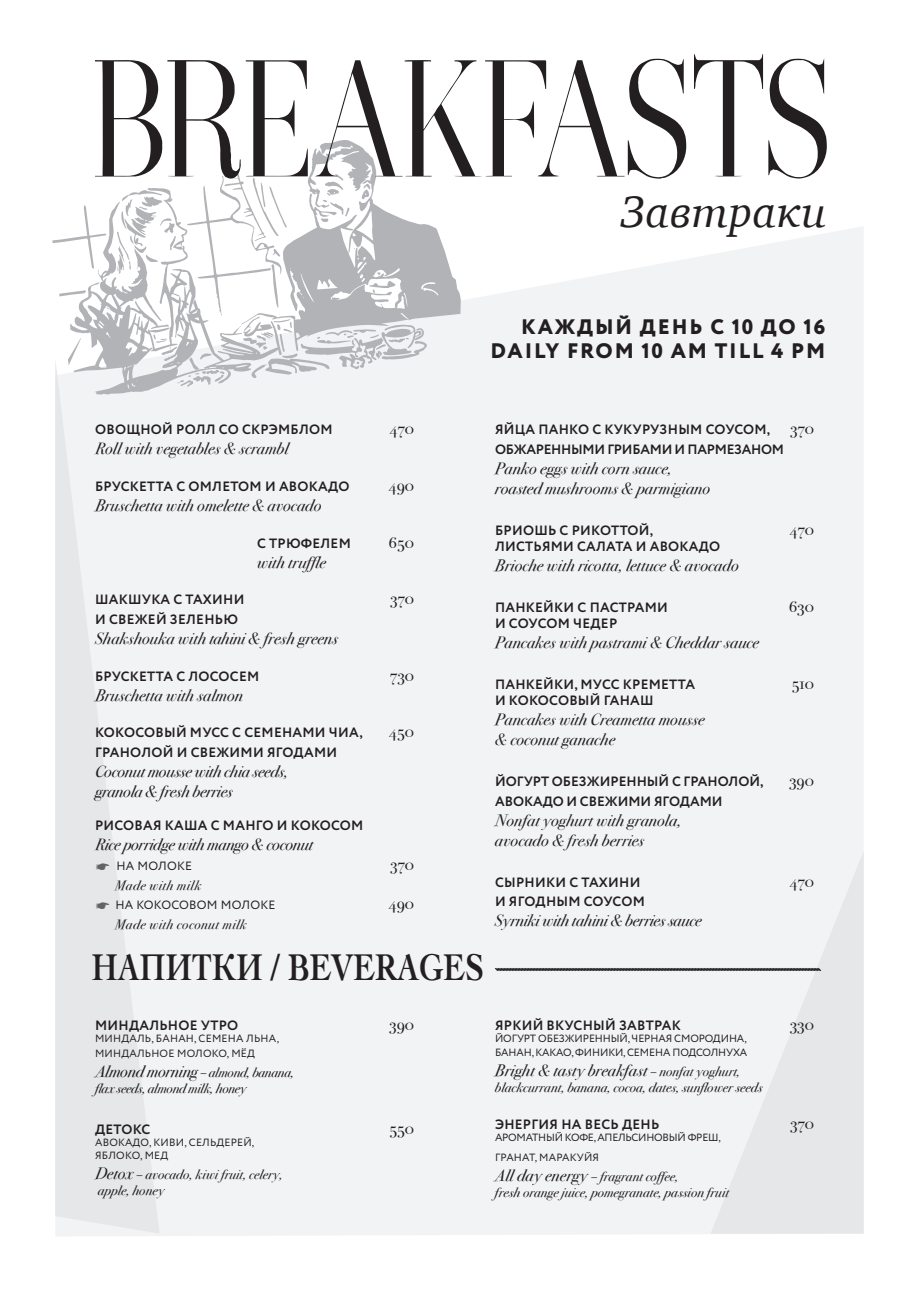
<style>
.page{position:relative;width:919px;height:1289px;background:#fff}
.page>*{position:absolute;margin:0;border:0;box-sizing:border-box;transform-origin:0 0}
.txt_ab_M{font:italic 45px "Charter";letter-spacing:.01em;color:#231f20}
.h1_ab{font:700 39px "Cochin";letter-spacing:.01em;color:#231f20;scale:.78 1}
.txt_ab_M-2{font:800 21px/24px "Circe";letter-spacing:.09em;color:#231f20;text-align:right}
.txt_ab_M-3{font:italic 16.5px/19.8px "Bodoni Svty Two ITCTT";letter-spacing:.01em;color:#231f20}
.txt_ab_M-4{font:italic 16.5px/19.8px "Bodoni Svty Two ITCTT";letter-spacing:-.01em;color:#231f20}
.txt_ab_M-5{font:16.5px "Bodoni Svty Two OSITCTT";letter-spacing:.01em;color:#231f20}
.txt_ab_M-6{font:700 13.5px "Circe";letter-spacing:.02em;color:#231f20}
.txt_ab_M-7{font:italic 13.5px/16.2px "Bodoni Svty Two ITCTT";letter-spacing:.01em;color:#231f20}
.txt_ab_M-8{font:700 13.5px/19.8px "Circe";letter-spacing:-.02em;color:#231f20}
.txt_ab_M-9{font:italic 13.5px/16.2px "Bodoni Svty Two ITCTT";letter-spacing:-.01em;color:#231f20}
.txt_ab_M-10{font:700 13.5px "Circe";color:#231f20}
.txt_ab_M-11{font:italic 13.5px "Bodoni Svty Two ITCTT";letter-spacing:.04em;color:#231f20}
.txt_ab_M-12{font:700 13.5px "Circe";letter-spacing:-.005em;color:#231f20}
.txt_ab_M-13{font:12px "Circe";letter-spacing:.02em;color:#231f20}
.txt_ab_M-14{font:10.5px/13.5px "Circe";letter-spacing:-.01em;color:#231f20}
.txt_ab_M-15{font:10.5px/14.4px "Circe";letter-spacing:.02em;color:#231f20}
.s1{color:#636366}
.s2{font-family:"Bodoni Svty Two OSITCTT";font-weight:400;font-size:16.5px}
.s3{font-size:16.5px}
.s4{font-size:13.5px}
</style>
<div class="page">
<div style="left:56px;top:227px;width:807px;height:1009px;background:#f2f3f4"></div>
<svg style="left:710px;top:850px;width:153px;height:383px;fill:#f1f2f3"></svg>
<svg style="left:52px;top:150px;width:408px;height:245px"></svg>
<svg style="left:95px;top:60px;width:213px;height:119px"></svg>
<svg style="left:694px;top:54px;width:132px;height:125px"></svg>
<svg style="left:315px;top:58px;width:371px;height:121px"></svg>
<div style="left:55px;top:359px;width:104px;height:874px;background:#eaebed"></div>
<svg style="left:494px;top:967px;width:327px;height:4px"></svg>
<p class="txt_ab_M" style="left:621px;top:174px;width:207px">Завтраки</p>
<p class="txt_ab_M-2" style="left:490px;top:316px;width:336px">КАЖДЫЙ ДЕНЬ С 10 ДО 16<br>DAILY FROM 10 AM TILL 4 PM</p>
<p class="txt_ab_M-6" style="left:95px;top:421px;width:239px">ОВОЩНОЙ РОЛЛ СО СКРЭМБЛОМ</p>
<p class="txt_ab_M-5" style="left:390px;top:419px;width:26px">470</p>
<p class="txt_ab_M-3" style="left:95px;top:438px;width:195px">Roll with vegetables &amp; scrambl</p>
<p class="txt_ab_M-6" style="left:95px;top:477px;width:256px">БРУСКЕТТА С ОМЛЕТОМ И АВОКАДО</p>
<p class="txt_ab_M-5" style="left:389px;top:475px;width:27px">490</p>
<p class="txt_ab_M-3" style="left:95px;top:494px;width:228px">Bruschetta with omelette &amp; avocado</p>
<p class="txt_ab_M-6" style="left:257px;top:534px;width:95px">С ТРЮФЕЛЕМ</p>
<p class="txt_ab_M-5" style="left:389px;top:532px;width:27px">650</p>
<p class="txt_ab_M-3" style="left:257px;top:551px;width:70px">with truffle</p>
<p class="txt_ab_M-6" style="left:95px;top:590px;width:151px">ШАКШУКА С ТАХИНИ</p>
<p class="txt_ab_M-5" style="left:390px;top:589px;width:25px">370</p>
<p class="txt_ab_M-6" style="left:95px;top:610px;width:144px">И СВЕЖЕЙ ЗЕЛЕНЬЮ</p>
<p class="txt_ab_M-3" style="left:95px;top:627px;width:244px">Shakshouka with tahini &amp; fresh greens</p>
<p class="txt_ab_M-6" style="left:95px;top:667px;width:166px">БРУСКЕТТА С ЛОСОСЕМ</p>
<p class="txt_ab_M-5" style="left:390px;top:665px;width:25px">730</p>
<p class="txt_ab_M-3" style="left:95px;top:684px;width:149px">Bruschetta with salmon</p>
<p class="txt_ab_M-6" style="left:95px;top:723px;width:269px">КОКОСОВЫЙ МУСС С СЕМЕНАМИ ЧИА,</p>
<p class="txt_ab_M-5" style="left:389px;top:722px;width:26px">450</p>
<p class="txt_ab_M-6" style="left:95px;top:743px;width:243px">ГРАНОЛОЙ И СВЕЖИМИ ЯГОДАМИ</p>
<p class="txt_ab_M-4" style="left:95px;top:760px;width:194px">Coconut mousse with chia seeds, granola &amp; fresh berries</p>
<p class="txt_ab_M-6" style="left:95px;top:816px;width:270px">РИСОВАЯ КАША С МАНГО И КОКОСОМ</p>
<p class="txt_ab_M-4" style="left:95px;top:833px;width:219px">Rice porridge with mango &amp; coconut</p>
<p class="txt_ab_M-13" style="left:95px;top:857px;width:98px"><span class="s1">☛</span> НА МОЛОКЕ</p>
<p class="txt_ab_M-5" style="left:390px;top:854px;width:25px">370</p>
<p class="txt_ab_M-11" style="left:115px;top:873px;width:88px">Made with milk</p>
<p class="txt_ab_M-13" style="left:95px;top:897px;width:182px"><span class="s1">☛</span> НА КОКОСОВОМ МОЛОКЕ</p>
<p class="txt_ab_M-5" style="left:389px;top:893px;width:27px">490</p>
<p class="txt_ab_M-11" style="left:115px;top:912px;width:133px">Made with coconut milk</p>
<p class="txt_ab_M-8" style="left:495px;top:420px;width:320px">ЯЙЦА ПАНКО С КУКУРУЗНЫМ СОУСОМ, <span class="s2">370<br></span>ОБЖАРЕННЫМИ ГРИБАМИ И ПАРМЕЗАНОМ</p>
<p class="txt_ab_M-3" style="left:495px;top:457px;width:217px">Panko eggs with corn sauce, roasted mushrooms &amp; parmigiano</p>
<p class="txt_ab_M-6" style="left:495px;top:521px;width:160px">БРИОШЬ С РИКОТТОЙ,</p>
<p class="txt_ab_M-5" style="left:789px;top:519px;width:26px">470</p>
<p class="txt_ab_M-6" style="left:495px;top:537px;width:226px">ЛИСТЬЯМИ САЛАТА И АВОКАДО</p>
<p class="txt_ab_M-3" style="left:495px;top:554px;width:245px">Brioche with ricotta, lettuce &amp; avocado</p>
<p class="txt_ab_M-6" style="left:495px;top:598px;width:174px">ПАНКЕЙКИ С ПАСТРАМИ</p>
<p class="txt_ab_M-5" style="left:789px;top:596px;width:26px">630</p>
<p class="txt_ab_M-6" style="left:495px;top:614px;width:124px">И СОУСОМ ЧЕДЕР</p>
<p class="txt_ab_M-3" style="left:495px;top:631px;width:265px">Pancakes with pastrami &amp; Cheddar sauce</p>
<p class="txt_ab_M-6" style="left:495px;top:675px;width:201px">ПАНКЕЙКИ, МУСС КРЕМЕТТА</p>
<p class="txt_ab_M-5" style="left:791px;top:673px;width:24px">510</p>
<p class="txt_ab_M-6" style="left:495px;top:691px;width:160px">И КОКОСОВЫЙ ГАНАШ</p>
<p class="txt_ab_M-3" style="left:495px;top:708px;width:211px">Pancakes with Creametta mousse &amp; coconut ganache</p>
<p class="txt_ab_M-10" style="left:495px;top:772px;width:270px">ЙОГУРТ ОБЕЗЖИРЕННЫЙ С ГРАНОЛОЙ,</p>
<p class="txt_ab_M-5" style="left:789px;top:770px;width:26px">390</p>
<p class="txt_ab_M-10" style="left:495px;top:792px;width:229px">АВОКАДО И СВЕЖИМИ ЯГОДАМИ</p>
<p class="txt_ab_M-3" style="left:495px;top:809px;width:188px">Nonfat yoghurt with granola, avocado &amp; fresh berries</p>
<p class="txt_ab_M-6" style="left:495px;top:873px;width:147px">СЫРНИКИ С ТАХИНИ</p>
<p class="txt_ab_M-5" style="left:789px;top:871px;width:26px">470</p>
<p class="txt_ab_M-12" style="left:495px;top:892px;width:151px">И ЯГОДНЫМ СОУСОМ</p>
<p class="txt_ab_M-4" style="left:495px;top:909px;width:208px">Syrniki with tahini &amp; berries sauce</p>
<p class="h1_ab" style="left:92px;top:941px;width:504px">НАПИТКИ / BEVERAGES</p>
<p class="txt_ab_M-6" style="left:95px;top:1016px;width:145px">МИНДАЛЬНОЕ УТРО</p>
<p class="txt_ab_M-5" style="left:389px;top:1014px;width:26px">390</p>
<p class="txt_ab_M-15" style="left:95px;top:1031px;width:185px">МИНДАЛЬ, БАНАН, СЕМЕНА ЛЬНА,<br>МИНДАЛЬНОЕ МОЛОКО, МЁД</p>
<p class="txt_ab_M-9" style="left:95px;top:1062px;width:200px"><span class="s3">Almond morning</span> – almond, banana, flax seeds, almond milk, honey</p>
<p class="txt_ab_M-6" style="left:95px;top:1120px;width:57px">ДЕТОКС</p>
<p class="txt_ab_M-5" style="left:389px;top:1118px;width:26px">550</p>
<p class="txt_ab_M-15" style="left:95px;top:1136px;width:161px;line-height:12.6px">АВОКАДО, КИВИ, СЕЛЬДЕРЕЙ,<br>ЯБЛОКО, МЕД</p>
<p class="txt_ab_M-7" style="left:95px;top:1165px;width:189px"><span class="s3">Detox</span> – avocado, kiwi fruit, celery, apple, honey</p>
<p class="txt_ab_M-6" style="left:495px;top:1016px;width:187px">ЯРКИЙ ВКУСНЫЙ ЗАВТРАК</p>
<p class="txt_ab_M-5" style="left:789px;top:1014px;width:26px">330</p>
<p class="txt_ab_M-14" style="left:495px;top:1032px;width:254px">ЙОГУРТ ОБЕЗЖИРЕННЫЙ, ЧЕРНАЯ СМОРОДИНА,<br>БАНАН, КАКАО, ФИНИКИ, СЕМЕНА ПОДСОЛНУХА</p>
<p class="txt_ab_M-3" style="left:495px;top:1059px;width:247px">Bright &amp; tasty breakfast <span class="s4">– nonfat yoghurt,</span></p>
<p class="txt_ab_M-7" style="left:495px;top:1078px;width:269px">blackcurrant, banana, cocoa, dates, sunflower seeds</p>
<p class="txt_ab_M-6" style="left:495px;top:1114px;width:166px">ЭНЕРГИЯ НА ВЕСЬ ДЕНЬ</p>
<p class="txt_ab_M-5" style="left:790px;top:1113px;width:25px">370</p>
<p class="txt_ab_M-14" style="left:495px;top:1128px;width:227px;line-height:19.8px">АРОМАТНЫЙ КОФЕ, АПЕЛЬСИНОВЫЙ ФРЕШ,<br>ГРАНАТ, МАРАКУЙЯ</p>
<p class="txt_ab_M-7" style="left:495px;top:1167px;width:235px"><span class="s3">All day energy</span> – fragrant coffee,<br>fresh orange juice, pomegranate, passion fruit</p>
</div>
